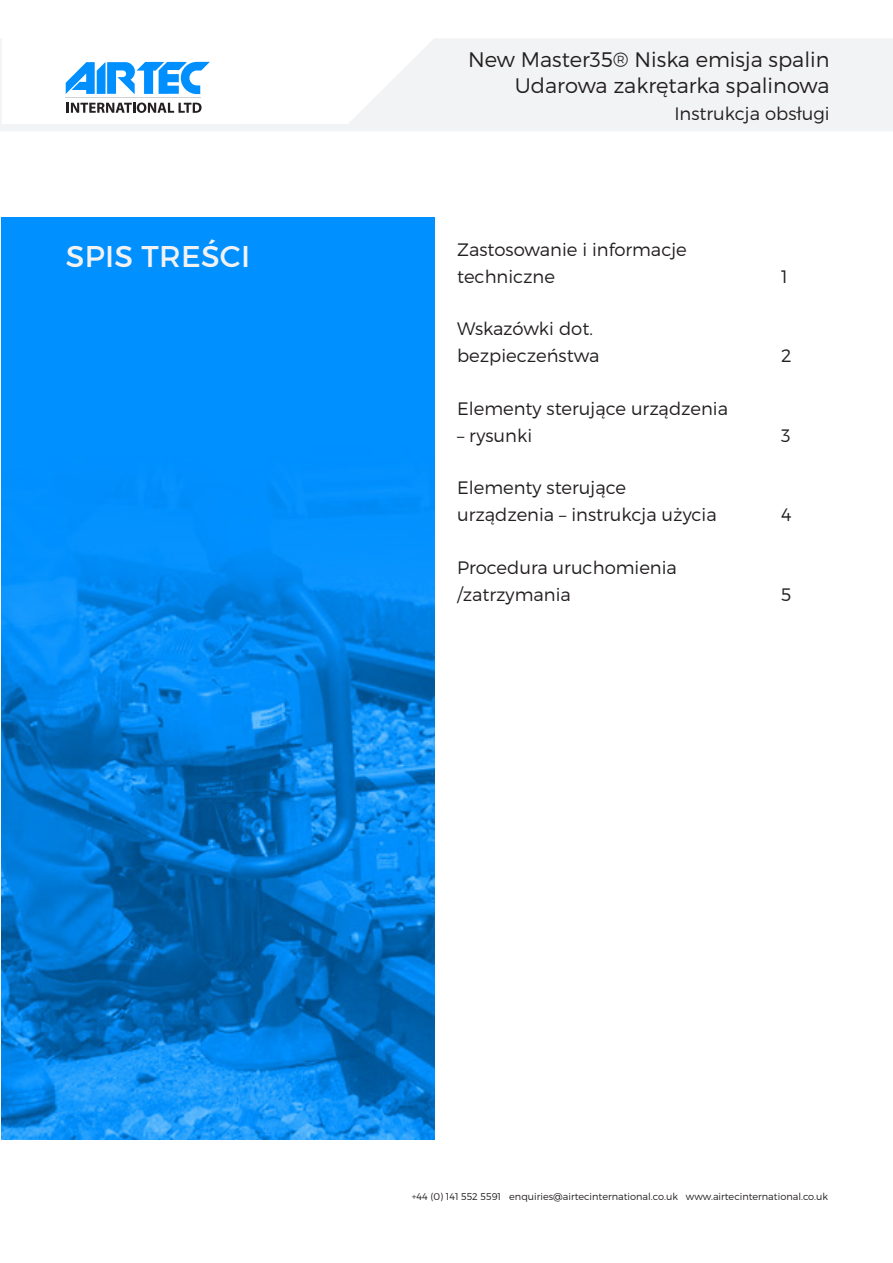
<style>
.page{position:relative;width:893px;height:1263px;background:#fff}
.page>*{position:absolute;margin:0;border:0;box-sizing:border-box;transform-origin:0 0}
.t1{font:30px "Montserrat";letter-spacing:.01em;color:#f2f2f2}
.t2{font:300 21px/26.5px "Montserrat";color:#231f20;text-align:right}
.t3{font:300 18px/27px "Montserrat";color:#231f20}
.t4{font:300 9.75px "Montserrat";color:#231f20}
</style>
<div class="page">
<svg style="left:2px;top:39px;width:891px;height:92px;fill:#f2f3f4"></svg>
<svg style="left:0;top:39px;width:2px;height:92px"></svg>
<svg style="left:67px;top:103px;width:135px;height:10px"></svg>
<hr style="left:66px;top:98px;width:135px;height:1px;background:#d1d1d4">
<svg style="left:66px;top:62px;width:144px;height:32px"></svg>
<img style="left:1px;top:217px;width:434px;height:923px">
<p class="t1" style="left:66px;top:238px;width:186px">SPIS TREŚCI</p>
<p class="t2" style="left:468px;top:45px;width:363px">New Master35® Niska emisja spalin<br>Udarowa zakrętarka spalinowa</p>
<p class="t3" style="left:674px;top:99px;width:157px">Instrukcja obsługi</p>
<p class="t3" style="left:457px;top:235px;width:231px">Zastosowanie i informacje techniczne</p>
<p class="t3" style="left:457px;top:315px;width:144px">Wskazówki dot. bezpieczeństwa</p>
<p class="t3" style="left:781px;top:262px;width:8px">1</p>
<p class="t3" style="left:781px;top:342px;width:12px">2</p>
<p class="t3" style="left:457px;top:394px;width:273px">Elementy sterujące urządzenia</p>
<p class="t3" style="left:457px;top:421px;width:77px">– rysunki</p>
<p class="t3" style="left:781px;top:421px;width:11px">3</p>
<p class="t3" style="left:457px;top:474px;width:261px">Elementy sterujące urządzenia – instrukcja użycia</p>
<p class="t3" style="left:781px;top:501px;width:12px">4</p>
<p class="t3" style="left:457px;top:553px;width:221px">Procedura uruchomienia /zatrzymania</p>
<p class="t3" style="left:781px;top:580px;width:12px">5</p>
<p class="t4" style="left:412px;top:1191px;width:418px">+44 (0) 141 552 5591 enquiries@airtecinternational.co.uk www.airtecinternational.co.uk</p>
</div>
